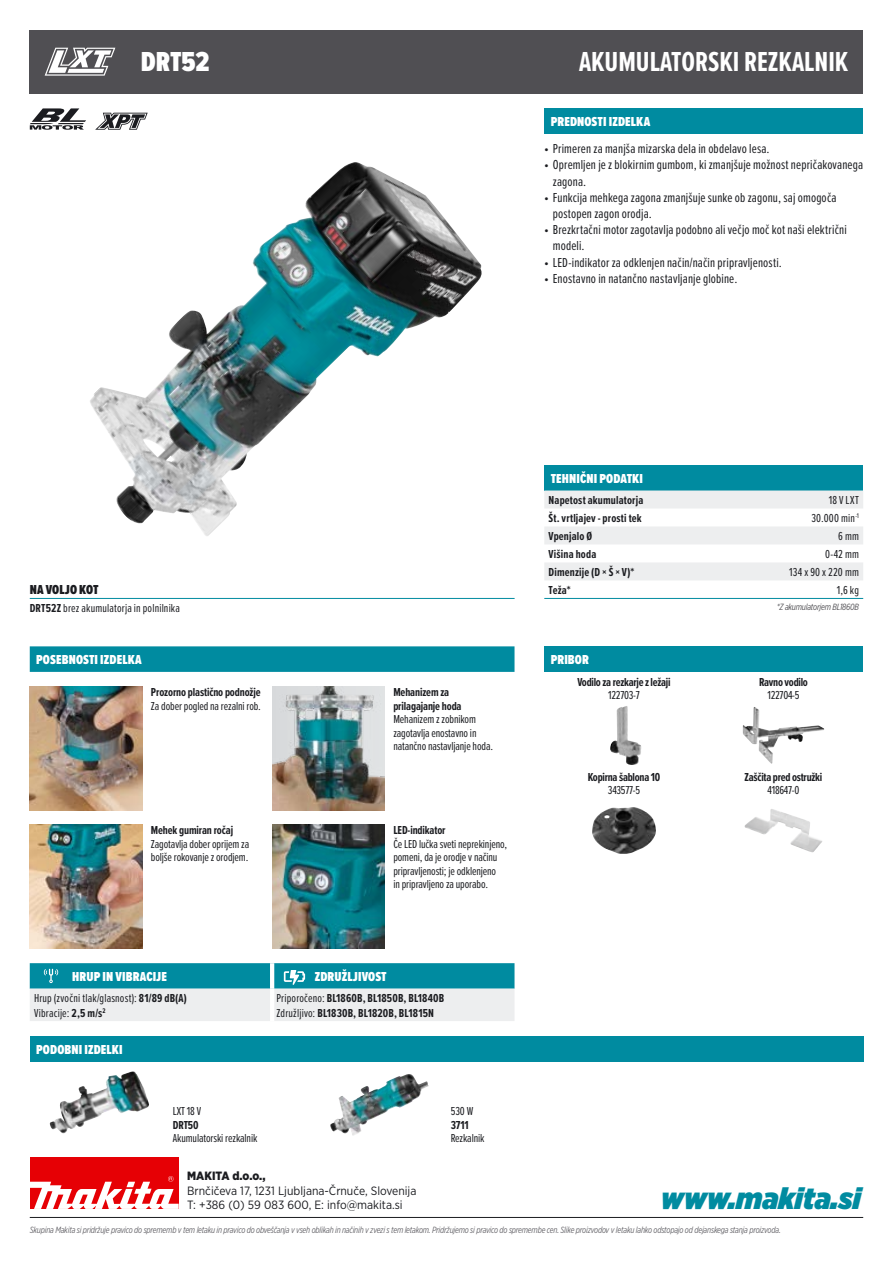
<style>
.page{position:relative;width:893px;height:1263px;background:#fff}
.page>*{position:absolute;margin:0;border:0;box-sizing:border-box;transform-origin:0 0}
.t1{font:italic 900 30px "Gotham Narrow";color:#008ba0}
.t2{font:700 28.5px "Proxima Nova Ex Cn";color:#fff}
.t3{font:900 28.5px "Proxima Nova Ex Cn";letter-spacing:-.005em;color:#fff}
.t4{font:13.5px/16.2px "Proxima Nova Ex Cn";letter-spacing:.01em;color:#1b1c20}
.t5{font:900 13.5px "Proxima Nova Ex Cn";letter-spacing:.01em;color:#fff}
.t6{font:900 13.5px "Proxima Nova Ex Cn";letter-spacing:.01em;color:#1b1c20}
.t7{font:12px/13.5px "Proxima Nova Ex Cn";letter-spacing:-.01em;color:#1b1c20}
.t8{font:700 12px/13.5px "Proxima Nova Ex Cn";letter-spacing:-.01em;color:#1b1c20}
.t9{font:700 12px/14.4px "Proxima Nova Ex Cn";letter-spacing:.015em;color:#1b1c20}
.t10{font:12px/14.4px "Gotham Narrow";color:#1b1c20}
.t11{font:12px/14.4px "Proxima Nova Ex Cn";letter-spacing:.015em;color:#1b1c20}
.t12{font:12px "Proxima Nova Ex Cn";letter-spacing:.01em;color:#1b1c20}
.t13{font:900 12px "Gotham Narrow";color:#1b1c20}
.t14{font:italic 9px "Gotham X Narrow";letter-spacing:-.02em;color:#68676c}
.t15{font:italic 9px "Gotham X Narrow";letter-spacing:-.02em;color:#504f53}
.s1{font-weight:700}
.s2{font-weight:400}
</style>
<div class="page">
<div style="left:544px;top:465px;width:319px;height:25px;background:#008ba0"></div>
<svg style="left:544px;top:490px;width:319px;height:90px"></svg>
<hr style="left:544px;top:598px;width:319px;height:1px;background:#008ba0">
<div style="left:544px;top:108px;width:319px;height:26px;background:#008ba0"></div>
<hr style="left:30px;top:1217px;width:833px;height:1px;background:#1b1c20">
<div style="left:30px;top:1158px;width:149px;height:51px;background:#e60005"></div>
<svg style="left:30px;top:1176px;width:149px;height:33px"></svg>
<div style="left:30px;top:30px;width:833px;height:64px;background:#504f53"></div>
<img style="left:90px;top:162px;width:392px;height:374px">
<svg style="left:30px;top:108px;width:56px;height:22px"></svg>
<svg style="left:95px;top:113px;width:53px;height:17px"></svg>
<div style="left:544px;top:646px;width:319px;height:26px;background:#008ba0"></div>
<img style="left:610px;top:706px;width:32px;height:59px">
<img style="left:743px;top:707px;width:81px;height:57px">
<img style="left:592px;top:807px;width:64px;height:47px">
<img style="left:745px;top:809px;width:77px;height:43px">
<hr style="left:30px;top:598px;width:485px;height:1px;background:#008ba0">
<svg style="left:30px;top:963px;width:484px;height:58px;background:#88c4cd"></svg>
<svg style="left:30px;top:646px;width:484px;height:26px;background:#048da1"></svg>
<img style="left:30px;top:687px;width:112px;height:123px">
<img style="left:272px;top:687px;width:113px;height:123px">
<img style="left:30px;top:825px;width:112px;height:123px">
<img style="left:272px;top:825px;width:113px;height:123px">
<div style="left:30px;top:1036px;width:833px;height:25px;background:#008ba0"></div>
<img style="left:50px;top:1071px;width:82px;height:60px">
<img style="left:330px;top:1074px;width:78px;height:62px">
<svg style="left:45px;top:48px;width:70px;height:28px"></svg>
<h2 class="t3" style="left:141px;top:41px;width:70px">DRT52</h2>
<h2 class="t2" style="left:579px;top:41px;width:271px">AKUMULATORSKI REZKALNIK</h2>
<p class="t5" style="left:551px;top:112px;width:101px">PREDNOSTI IZDELKA</p>
<p class="t4" style="left:544px;top:140px;width:227px">• Primeren za manjša mizarska dela in obdelavo lesa.</p>
<p class="t4" style="left:553px;top:156px;width:312px;text-indent:-9px">• Opremljen je z blokirnim gumbom, ki zmanjšuje možnost nepričakovanega zagona.</p>
<p class="t4" style="left:553px;top:189px;width:285px;text-indent:-9px">• Funkcija mehkega zagona zmanjšuje sunke ob zagonu, saj omogoča postopen zagon orodja.</p>
<p class="t4" style="left:553px;top:221px;width:296px;text-indent:-9px">• Brezkrtačni motor zagotavlja podobno ali večjo moč kot naši električni modeli.</p>
<p class="t4" style="left:544px;top:253px;width:239px">• LED-indikator za odklenjen način/način pripravljenosti.</p>
<p class="t4" style="left:544px;top:270px;width:195px">• Enostavno in natančno nastavljanje globine.</p>
<p class="t6" style="left:30px;top:580px;width:70px">NA VOLJO KOT</p>
<p class="t12" style="left:30px;top:600px;width:152px"><span class="s1">DRT52Z</span> brez akumulatorja in polnilnika</p>
<p class="t5" style="left:36px;top:650px;width:107px">POSEBNOSTI IZDELKA</p>
<p class="t8" style="left:151px;top:685px;width:111px">Prozorno plastično podnožje</p>
<p class="t7" style="left:151px;top:698px;width:112px">Za dober pogled na rezalni rob.</p>
<p class="t8" style="left:151px;top:823px;width:84px">Mehek gumiran ročaj</p>
<p class="t7" style="left:151px;top:837px;width:100px">Zagotavlja dober oprijem za boljše rokovanje z orodjem.</p>
<p class="t8" style="left:393px;top:685px;width:70px">Mehanizem za prilagajanje hoda</p>
<p class="t7" style="left:393px;top:712px;width:101px">Mehanizem z zobnikom zagotavlja enostavno in natančno nastavljanje hoda.</p>
<p class="t8" style="left:393px;top:823px;width:54px">LED-indikator</p>
<p class="t7" style="left:393px;top:837px;width:115px">Če LED lučka sveti neprekinjeno, pomeni, da je orodje v načinu pripravljenosti; je odklenjeno<br>in pripravljeno za uporabo.</p>
<p class="t5" style="left:72px;top:967px;width:96px">HRUP IN VIBRACIJE</p>
<p class="t5" style="left:315px;top:967px;width:74px">ZDRUŽLJIVOST</p>
<p class="t11" style="left:34px;top:991px;width:154px">Hrup (zvočni tlak/glasnost): <span class="s1">81/89 dB(A)<br></span>Vibracije: <span class="s1">2,5 m/s</span><sup>2</sup></p>
<p class="t9" style="left:276px;top:991px;width:169px"><span class="s2">Priporočeno:</span> BL1860B, BL1850B, BL1840B<br><span class="s2">Združljivo:</span> BL1830B, BL1820B, BL1815N</p>
<p class="t5" style="left:36px;top:1039px;width:88px">PODOBNI IZDELKI</p>
<p class="t7" style="left:173px;top:1104px;width:30px">LXT 18 V</p>
<p class="t8" style="left:173px;top:1118px;width:27px">DRT50</p>
<p class="t7" style="left:173px;top:1131px;width:86px">Akumulatorski rezkalnik</p>
<p class="t7" style="left:451px;top:1104px;width:24px">530 W</p>
<p class="t8" style="left:451px;top:1118px;width:19px">3711</p>
<p class="t7" style="left:451px;top:1131px;width:35px">Rezkalnik</p>
<p class="t5" style="left:551px;top:468px;width:94px">TEHNIČNI PODATKI</p>
<p class="t9" style="left:549px;top:493px;width:96px">Napetost akumulatorja</p>
<p class="t7" style="left:829px;top:493px;width:32px">18 V LXT</p>
<p class="t9" style="left:549px;top:511px;width:95px">Št. vrtljajev - prosti tek</p>
<p class="t7" style="left:811px;top:511px;width:49px">30.000 min<sup>-1</sup></p>
<p class="t9" style="left:549px;top:529px;width:45px">Vpenjalo Ø</p>
<p class="t7" style="left:838px;top:529px;width:22px">6 mm</p>
<p class="t9" style="left:549px;top:547px;width:49px">Višina hoda</p>
<p class="t7" style="left:825px;top:547px;width:35px">0-42 mm</p>
<p class="t9" style="left:549px;top:565px;width:87px">Dimenzije (D × Š × V)*</p>
<p class="t11" style="left:789px;top:564px;width:71px">134 x 90 x 220 mm</p>
<p class="t8" style="left:549px;top:583px;width:24px">Teža*</p>
<p class="t7" style="left:837px;top:583px;width:24px">1,6 kg</p>
<p class="t15" style="left:777px;top:601px;width:84px">*Z akumulatorjem BL1860B</p>
<p class="t5" style="left:551px;top:650px;width:40px">PRIBOR</p>
<p class="t8" style="left:577px;top:675px;width:95px">Vodilo za rezkarje z ležaji</p>
<p class="t7" style="left:608px;top:688px;width:33px">122703-7</p>
<p class="t8" style="left:588px;top:770px;width:74px">Kopirna šablona 10</p>
<p class="t7" style="left:608px;top:783px;width:34px">343577-5</p>
<p class="t8" style="left:759px;top:675px;width:50px">Ravno vodilo</p>
<p class="t7" style="left:767px;top:688px;width:34px">122704-5</p>
<p class="t8" style="left:745px;top:770px;width:79px">Zaščita pred ostružki</p>
<p class="t7" style="left:768px;top:783px;width:33px">418647-0</p>
<p class="t13" style="left:187px;top:1168px;width:80px">MAKITA d.o.o.,</p>
<p class="t10" style="left:187px;top:1183px;width:231px">Brnčičeva 17, 1231 Ljubljana-Črnuče, Slovenija<br>T: +386 (0) 59 083 600, E: info@makita.si</p>
<h1 class="t1" style="left:661px;top:1178px;width:202px">www.makita.si</h1>
<p class="t14" style="left:30px;top:1224px;width:753px">Skupina Makita si pridržuje pravico do sprememb v tem letaku in pravico do obveščanja v vseh oblikah in načinih v zvezi s tem letakom. Pridržujemo si pravico do spremembe cen. Slike proizvodov v letaku lahko odstopajo od dejanskega stanja proizvoda.</p>
</div>
